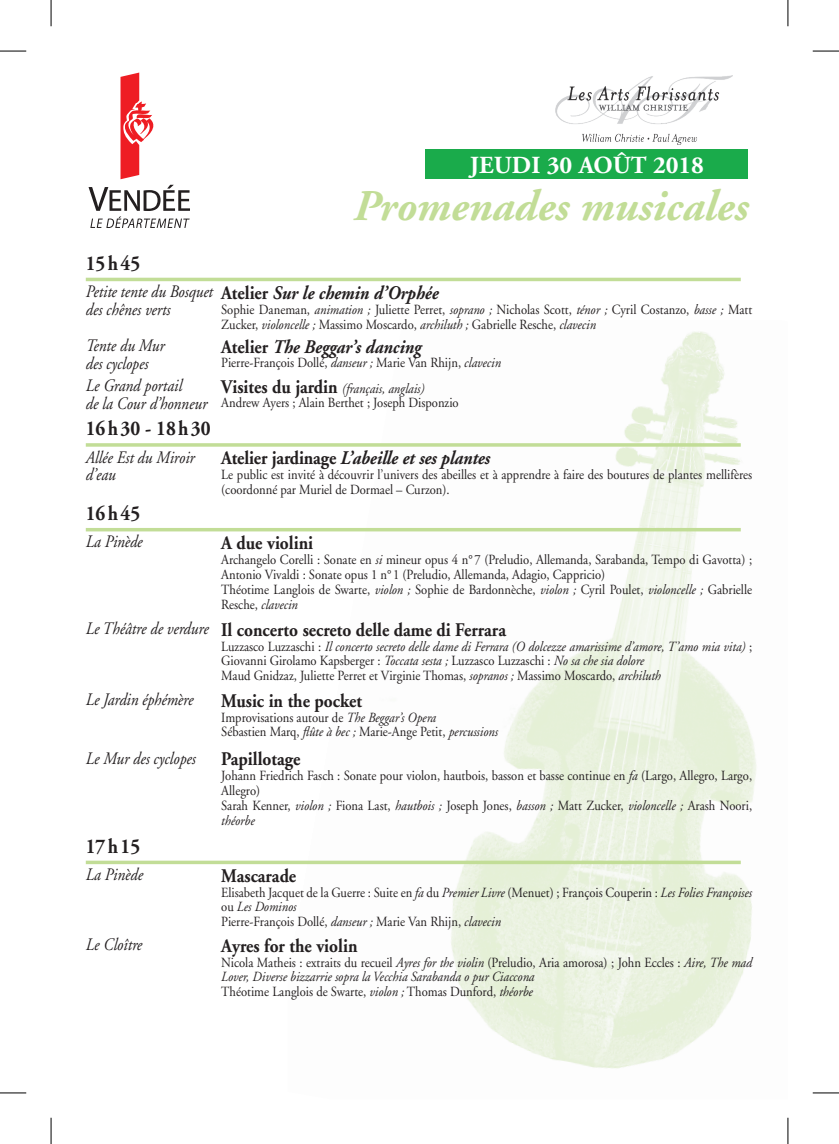
<style>
.page{position:relative;width:839px;height:1144px;background:#fff}
.page>*{position:absolute;margin:0;border:0;box-sizing:border-box;transform-origin:0 0}
.t1{font:italic 700 43.75px "Adobe Garamond";color:#c2dd97}
.t2{font:700 24.5px "Adobe Garamond";color:#fff}
.heures{font:700 21px "Adobe Garamond";letter-spacing:.06em;color:#231f20;scale:.9 1}
.t3{font:700 19.25px "Adobe Garamond";color:#231f20;scale:.9 1}
.t4{font:italic 700 19.25px "Adobe Garamond";letter-spacing:-.01em;color:#231f20;scale:.9 1}
.lieu{font:italic 17.5px/17.5px "Adobe Garamond";color:#231f20;scale:.88 1}
.t5{font:14px/14.9px "Adobe Garamond";color:#231f20;scale:.9 1}
.t6{font:italic 14px/14.9px "Adobe Garamond";color:#231f20;scale:.9 1}
.s1{font-weight:700;font-style:normal;font-size:19.25px}
.s2{font-weight:700;font-size:19.25px}
.s3{font-style:italic}
.s4{font-style:normal}
</style>
<div class="page">
<img style="left:288px;top:331px;width:469px;height:738px">
<div style="left:426px;top:149px;width:322px;height:30px;background:#1aab4b"></div>
<hr style="left:86px;top:278px;width:655px;height:3px;background:#c2dd97">
<svg style="left:86px;top:443px;width:655px;height:4px;background:#c9e0a3"></svg>
<hr style="left:86px;top:528px;width:655px;height:3px;background:#c2dd97">
<hr style="left:86px;top:861px;width:655px;height:3px;background:#c2dd97">
<svg style="left:120px;top:73px;width:34px;height:106px"></svg>
<svg style="left:89px;top:185px;width:101px;height:43px"></svg>
<img style="left:555px;top:75px;width:177px;height:69px">
<svg style="left:0;top:51px;width:26px;height:1px"></svg>
<svg style="left:813px;top:51px;width:26px;height:1px"></svg>
<svg style="left:0;top:1092px;width:26px;height:1px"></svg>
<svg style="left:813px;top:1092px;width:26px;height:1px"></svg>
<svg style="left:51px;top:0;width:1px;height:26px"></svg>
<svg style="left:51px;top:1118px;width:1px;height:26px"></svg>
<svg style="left:787px;top:0;width:1px;height:26px"></svg>
<svg style="left:787px;top:1118px;width:1px;height:26px"></svg>
<p class="t2" style="left:470px;top:152px;width:236px">JEUDI 30 AOÛT 2018</p>
<p class="t1" style="left:353px;top:182px;width:396px">Promenades musicales</p>
<p class="heures" style="left:86px;top:252px;width:62px">15h45</p>
<p class="lieu" style="left:86px;top:301px;width:98px">des chênes verts</p>
<p class="lieu" style="left:86px;top:283px;width:403px">Petite tente du Bosquet <span class="s1">Atelier</span> <span class="s2">Sur le chemin d’Orphée</span></p>
<p class="t5" style="left:221px;top:302px;width:591px">Sophie Daneman, <span class="s3">animation ;</span> Juliette Perret, <span class="s3">soprano ;</span> Nicholas Scott, <span class="s3">ténor ;</span> Cyril Costanzo, <span class="s3">basse ;</span> Matt<br>Zucker, <span class="s3">violoncelle ;</span> Massimo Moscardo, <span class="s3">archiluth ;</span> Gabrielle Resche, <span class="s3">clavecin</span></p>
<p class="lieu" style="left:86px;top:337px;width:91px">Tente du Mur</p>
<p class="lieu" style="left:86px;top:355px;width:73px">des cyclopes</p>
<p class="t4" style="left:221px;top:336px;width:224px"><span class="s4">Atelier</span> The Beggar’s dancing</p>
<p class="t5" style="left:221px;top:356px;width:312px">Pierre-François Dollé, <span class="s3">danseur ;</span> Marie Van Rhijn, <span class="s3">clavecin</span></p>
<p class="lieu" style="left:86px;top:377px;width:111px">Le Grand portail</p>
<p class="lieu" style="left:86px;top:395px;width:139px">de la Cour d’honneur</p>
<p class="t6" style="left:221px;top:381px;width:227px"><span class="s1">Visites du jardin</span> (français, anglais)</p>
<p class="t5" style="left:221px;top:396px;width:265px">Andrew Ayers ; Alain Berthet ; Joseph Disponzio</p>
<p class="heures" style="left:86px;top:417px;width:140px">16h30 - 18h30</p>
<p class="lieu" style="left:86px;top:449px;width:125px">Allée Est du Miroir d’eau</p>
<p class="t4" style="left:221px;top:448px;width:300px"><span class="s4">Atelier jardinage</span> L’abeille et ses plantes</p>
<p class="t5" style="left:221px;top:468px;width:591px">Le public est invité à découvrir l’univers des abeilles et à apprendre à faire des boutures de plantes mellifères (coordonné par Muriel de Dormael – Curzon).</p>
<p class="heures" style="left:86px;top:502px;width:62px">16h45</p>
<p class="lieu" style="left:86px;top:534px;width:66px">La Pinède</p>
<p class="t3" style="left:221px;top:532px;width:104px">A due violini</p>
<p class="t5" style="left:221px;top:552px;width:591px">Archangelo Corelli : Sonate en <span class="s3">si</span> mineur opus 4 n°7 (Preludio, Allemanda, Sarabanda, Tempo di Gavotta) ; Antonio Vivaldi : Sonate opus 1 n°1 (Preludio, Allemanda, Adagio, Cappricio)<br>Théotime Langlois de Swarte, <span class="s3">violon ;</span> Sophie de Bardonnèche, <span class="s3">violon ;</span> Cyril Poulet, <span class="s3">violoncelle ;</span> Gabrielle Resche, <span class="s3">clavecin</span></p>
<p class="lieu" style="left:86px;top:620px;width:141px">Le Théâtre de verdure</p>
<p class="t3" style="left:221px;top:619px;width:318px">Il concerto secreto delle dame di Ferrara</p>
<p class="t6" style="left:221px;top:639px;width:591px"><span class="s4">Luzzasco Luzzaschi :</span> Il concerto secreto delle dame di Ferrara (O dolcezze amarissime d’amore, T’amo mia vita) <span class="s4">;<br>Giovanni Girolamo Kapsberger :</span> Toccata sesta ; <span class="s4">Luzzasco Luzzaschi :</span> No sa che sia dolore</p>
<p class="t5" style="left:221px;top:669px;width:490px">Maud Gnidzaz, Juliette Perret et Virginie Thomas, <span class="s3">sopranos ;</span> Massimo Moscardo, <span class="s3">archiluth</span></p>
<p class="lieu" style="left:86px;top:691px;width:124px">Le Jardin éphémère</p>
<p class="t3" style="left:221px;top:690px;width:158px">Music in the pocket</p>
<p class="t5" style="left:221px;top:710px;width:309px">Improvisations autour de <span class="s3">The Beggar’s Opera<br></span>Sébastien Marq, <span class="s3">flûte à bec ;</span> Marie-Ange Petit, <span class="s3">percussions</span></p>
<p class="lieu" style="left:86px;top:750px;width:127px">Le Mur des cyclopes</p>
<p class="t3" style="left:221px;top:748px;width:89px">Papillotage</p>
<p class="t5" style="left:221px;top:768px;width:591px">Johann Friedrich Fasch : Sonate pour violon, hautbois, basson et basse continue en <span class="s3">fa</span> (Largo, Allegro, Largo,<br>Allegro)</p>
<p class="t5" style="left:221px;top:798px;width:591px">Sarah Kenner, <span class="s3">violon ;</span> Fiona Last, <span class="s3">hautbois ;</span> Joseph Jones, <span class="s3">basson ;</span> Matt Zucker, <span class="s3">violoncelle ;</span> Arash Noori, <span class="s3">théorbe</span></p>
<p class="heures" style="left:86px;top:835px;width:62px">17h15</p>
<p class="lieu" style="left:86px;top:866px;width:67px">La Pinède</p>
<p class="t3" style="left:221px;top:865px;width:85px">Mascarade</p>
<p class="t5" style="left:221px;top:885px;width:591px">Elisabeth Jacquet de la Guerre : Suite en <span class="s3">fa</span> du <span class="s3">Premier Livre</span> (Menuet) ; François Couperin : <span class="s3">Les Folies Françoises </span>ou <span class="s3">Les Dominos</span></p>
<p class="t5" style="left:221px;top:915px;width:312px">Pierre-François Dollé, <span class="s3">danseur ;</span> Marie Van Rhijn, <span class="s3">clavecin</span></p>
<p class="lieu" style="left:86px;top:936px;width:66px">Le Cloître</p>
<p class="t3" style="left:221px;top:935px;width:153px">Ayres for the violin</p>
<p class="t6" style="left:221px;top:955px;width:591px"><span class="s4">Nicola Matheis : extraits du recueil</span> Ayres for the violin <span class="s4">(Preludio, Aria amorosa) ; John Eccles :</span> Aire, The mad<br>Lover, Diverse bizzarrie sopra la Vecchia Sarabanda o pur Ciaccona</p>
<p class="t5" style="left:221px;top:985px;width:348px">Théotime Langlois de Swarte, <span class="s3">violon ;</span> Thomas Dunford, <span class="s3">théorbe</span></p>
</div>
